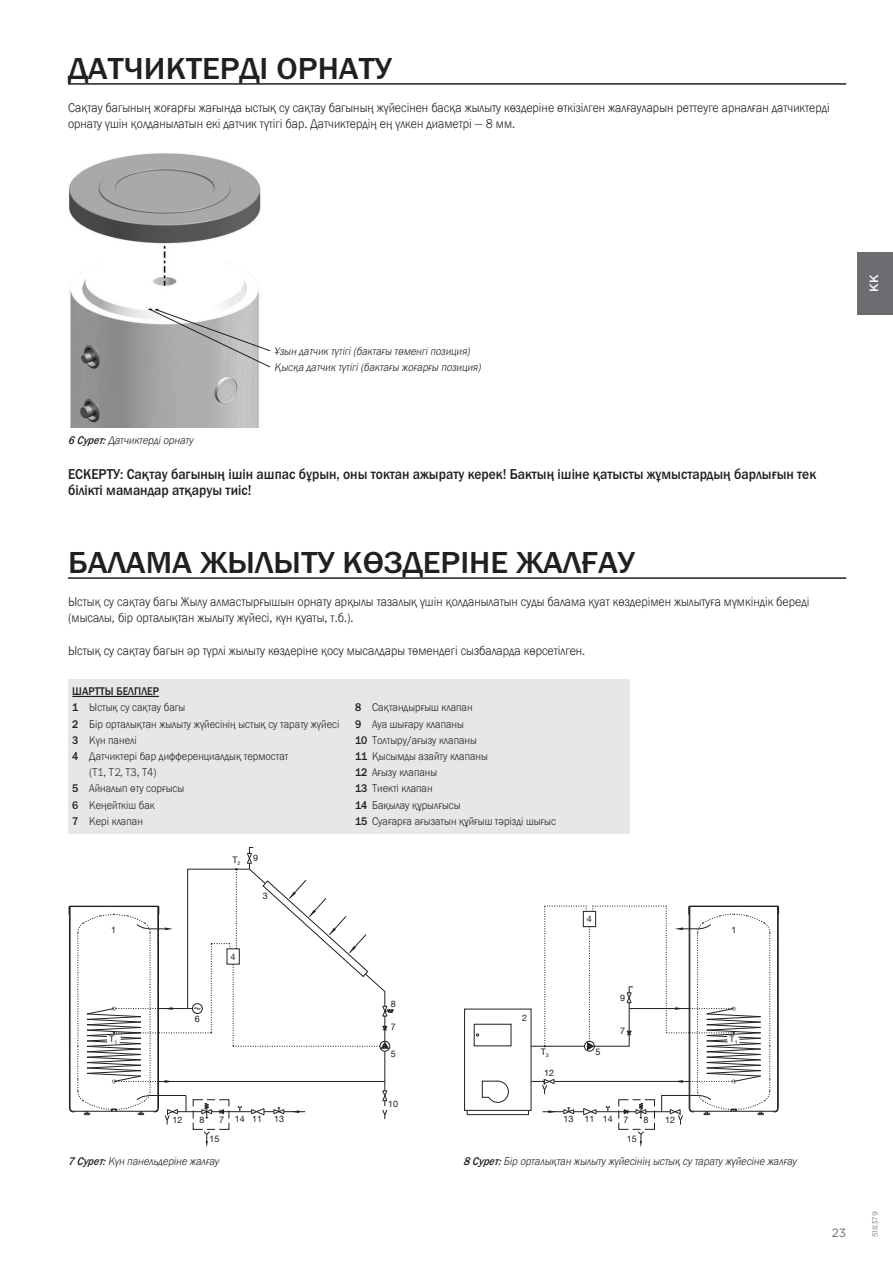
<style>
.page{position:relative;width:893px;height:1263px;background:#fff}
.page>*{position:absolute;margin:0;border:0;box-sizing:border-box;transform-origin:0 0}
.B1_-_Glavni_naslov{font:500 31.5px "Franklin Gothic URW";color:#231f20;scale:1.05 1}
.D1_-_Opozorila{font:500 14.85px/16.2px "Franklin Gothic URW";color:#231f20;scale:.91 1}
.C1_-_Tekoci_tekst{font:300 13.2px/16.2px "Franklin Gothic URW";color:#231f20;scale:.91 1}
.t1{font:12px "Gotham";color:#6c6d70}
.t2{font:500 12px "Gotham";color:#fff}
.C3_-_Tekst_legenda{font:300 11.55px/16.2px "Franklin Gothic URW";color:#231f20;scale:.91 1}
.D2_-_Slike{font:italic 300 11.55px "Franklin Gothic URW";color:#231f20;scale:.91 1}
.D4_-_Ostali_droben_t{font:italic 300 11.55px "Franklin Gothic URW";color:#231f20;scale:.91 1}
.B4_-_Naslov_legenda{font:500 11.55px "Franklin Gothic URW";color:#231f20;scale:.91 1}
.t3{font:9px "Helvetica Neue LT Com";color:#231f20}
.t4{font:7.5px "Gotham";color:#808285}
.s1{font-family:"Franklin Gothic URW Med Ita";font-weight:400}
.s2{font-weight:500}
</style>
<div class="page">
<img style="left:68px;top:153px;width:193px;height:275px">
<svg style="left:149px;top:309px;width:122px;height:58px"></svg>
<hr style="left:68px;top:83px;width:778px;height:2px;background:#231f20">
<hr style="left:68px;top:577px;width:778px;height:2px;background:#231f20">
<div style="left:68px;top:679px;width:561px;height:154px;background:#e6e7e9"></div>
<hr style="left:72px;top:696px;width:87px;height:1px;background:#231f20">
<svg style="left:69px;top:847px;width:324px;height:300px"></svg>
<div style="left:474px;top:1024px;width:37px;height:22px;border:1px solid #231f20"></div>
<div style="left:464px;top:1009px;width:67px;height:101px;border:1px solid #231f20"></div>
<div style="left:467px;top:1110px;width:62px;height:5px;border:1px solid #231f20"></div>
<svg style="left:531px;top:906px;width:248px;height:241px"></svg>
<div style="left:584px;top:1041px;width:10px;height:10px;border:1px solid #231f20;border-radius:50%"></div>
<svg style="left:482px;top:1081px;width:27px;height:22px"></svg>
<div style="left:857px;top:252px;width:36px;height:62px;background:#6c6d70"></div>
<p class="B1_-_Glavni_naslov" style="left:68px;top:49px;width:310px">ДАТЧИКТЕРДІ ОРНАТУ</p>
<p class="C1_-_Tekoci_tekst" style="left:68px;top:100px;width:839px">Сақтау багының жоғарғы жағында ыстық су сақтау багының жүйесінен басқа жылыту көздеріне өткізілген жалғауларын реттеуге арналған датчиктерді орнату үшін қолданылатын екі датчик түтігі бар. Датчиктердің ең үлкен диаметрі — 8 мм.</p>
<p class="D4_-_Ostali_droben_t" style="left:274px;top:344px;width:219px">Ұзын датчик түтігі(бактағы төменгіпозиция)</p>
<p class="D4_-_Ostali_droben_t" style="left:274px;top:360px;width:231px">Қысқа датчик түтігі(бактағы жоғарғы позиция)</p>
<p class="t2" style="left:866px;top:292px;width:19px;rotate:-90deg">KK</p>
<p class="D2_-_Slike" style="left:68px;top:433px;width:142px"><span class="s1">6 Cурет:</span>Датчиктердіорнату</p>
<p class="D1_-_Opozorila" style="left:68px;top:466px;width:824px">ЕСКЕРТУ: Сақтау багының ішін ашпас бұрын, оны токтан ажырату керек! Бактың ішіне қатысты жұмыстардың барлығын тек білікті мамандар атқаруы тиіс!</p>
<p class="B1_-_Glavni_naslov" style="left:68px;top:543px;width:541px">БАЛАМА ЖЫЛЫТУ КӨЗДЕРІНЕ ЖАЛҒАУ</p>
<p class="C1_-_Tekoci_tekst" style="left:68px;top:594px;width:816px">Ыстық су сақтау багы Жылу алмастырғышын орнату арқылы тазалық үшін қолданылатын суды балама қуат көздерімен жылытуға мүмкіндік береді (мысалы, бір орталықтан жылыту жүйесі, күн қуаты, т.б.).</p>
<p class="C1_-_Tekoci_tekst" style="left:68px;top:642px;width:570px">Ыстық су сақтау багын әр түрлі жылыту көздеріне қосу мысалдары төмендегі сызбаларда көрсетілген.</p>
<p class="B4_-_Naslov_legenda" style="left:72px;top:684px;width:97px">ШАРТТЫ БЕЛГІЛЕР</p>
<p class="C3_-_Tekst_legenda" style="left:72px;top:700px;width:126px"><span class="s2">1</span> Ыстық су сақтау багы</p>
<p class="C3_-_Tekst_legenda" style="left:72px;top:716px;width:295px"><span class="s2">2</span> Бір орталықтан жылыту жүйесінің ыстық су тарату жүйесі</p>
<p class="C3_-_Tekst_legenda" style="left:72px;top:732px;width:72px"><span class="s2">3</span> Күн панелі</p>
<p class="C3_-_Tekst_legenda" style="left:89px;top:748px;width:220px;text-indent:-17px"><span class="s2">4</span> Датчиктері бар дифференциалдық термостат (T1, T2, T3, T4)</p>
<p class="C3_-_Tekst_legenda" style="left:72px;top:781px;width:125px"><span class="s2">5</span> Айналып өту сорғысы</p>
<p class="C3_-_Tekst_legenda" style="left:72px;top:797px;width:92px"><span class="s2">6</span> Кеңейткіш бак</p>
<p class="C3_-_Tekst_legenda" style="left:72px;top:813px;width:79px"><span class="s2">7</span> Кері клапан</p>
<p class="t3" style="left:111px;top:924px;width:7px">1</p>
<p class="t3" style="left:109px;top:1034px;width:10px">T<sub>1</sub></p>
<p class="t3" style="left:195px;top:1013px;width:7px">6</p>
<p class="t3" style="left:232px;top:854px;width:10px">T<sub>2</sub></p>
<p class="t3" style="left:253px;top:853px;width:7px">9</p>
<p class="t3" style="left:263px;top:890px;width:7px">3</p>
<p class="t3" style="left:231px;top:951px;width:7px">4</p>
<p class="t3" style="left:172px;top:1114px;width:12px">12</p>
<p class="t3" style="left:199px;top:1114px;width:7px">8</p>
<p class="t3" style="left:219px;top:1114px;width:44px">7 14 11</p>
<p class="t3" style="left:274px;top:1114px;width:12px">13</p>
<p class="t3" style="left:210px;top:1134px;width:12px">15</p>
<p class="C3_-_Tekst_legenda" style="left:355px;top:700px;width:131px"><span class="s2">8</span> Сақтандырғыш клапан</p>
<p class="C3_-_Tekst_legenda" style="left:355px;top:716px;width:121px"><span class="s2">9</span> Ауа шығару клапаны</p>
<p class="C3_-_Tekst_legenda" style="left:355px;top:732px;width:135px"><span class="s2">10</span> Толтыру/ағызу клапаны</p>
<p class="C3_-_Tekst_legenda" style="left:355px;top:748px;width:148px"><span class="s2">11</span> Қысымды азайту клапаны</p>
<p class="C3_-_Tekst_legenda" style="left:355px;top:764px;width:92px"><span class="s2">12</span> Ағызу клапаны</p>
<p class="C3_-_Tekst_legenda" style="left:355px;top:781px;width:87px"><span class="s2">13</span> Тиекті клапан</p>
<p class="C3_-_Tekst_legenda" style="left:355px;top:797px;width:117px"><span class="s2">14</span> Бақылау құрылғысы</p>
<p class="C3_-_Tekst_legenda" style="left:355px;top:813px;width:222px"><span class="s2">15</span> Суағарға ағызатын құйғыш тәрізді шығыс</p>
<p class="t3" style="left:587px;top:913px;width:7px">4</p>
<p class="t3" style="left:391px;top:998px;width:7px">8</p>
<p class="t3" style="left:620px;top:992px;width:7px">9</p>
<p class="t3" style="left:522px;top:1012px;width:7px">2</p>
<p class="t3" style="left:391px;top:1021px;width:7px">7</p>
<p class="t3" style="left:620px;top:1025px;width:7px">7</p>
<p class="t3" style="left:391px;top:1048px;width:7px">5</p>
<p class="t3" style="left:541px;top:1046px;width:10px">T<sub>3</sub></p>
<p class="t3" style="left:596px;top:1046px;width:7px">5</p>
<p class="t3" style="left:544px;top:1067px;width:12px">12</p>
<p class="t3" style="left:388px;top:1099px;width:12px">10</p>
<p class="t3" style="left:564px;top:1114px;width:51px">13 11 14</p>
<p class="t3" style="left:623px;top:1114px;width:7px">7</p>
<p class="t3" style="left:643px;top:1114px;width:7px">8</p>
<p class="t3" style="left:627px;top:1134px;width:12px">15</p>
<p class="t3" style="left:665px;top:1114px;width:12px">12</p>
<p class="t3" style="left:732px;top:924px;width:7px">1</p>
<p class="t3" style="left:730px;top:1034px;width:10px">T<sub>1</sub></p>
<p class="D2_-_Slike" style="left:68px;top:1154px;width:170px"><span class="s1">7 Cурет:</span>Күн панельдеріне жалғау</p>
<p class="D2_-_Slike" style="left:463px;top:1154px;width:370px"><span class="s1">8 Cурет:</span>Бір орталықтан жылытужүйесінің ыстық сутаратужүйесіне жалғау</p>
<p class="t1" style="left:832px;top:1225px;width:16px">23</p>
<p class="t4" style="left:870px;top:1237px;width:27px;rotate:-90deg">518379</p>
</div>
